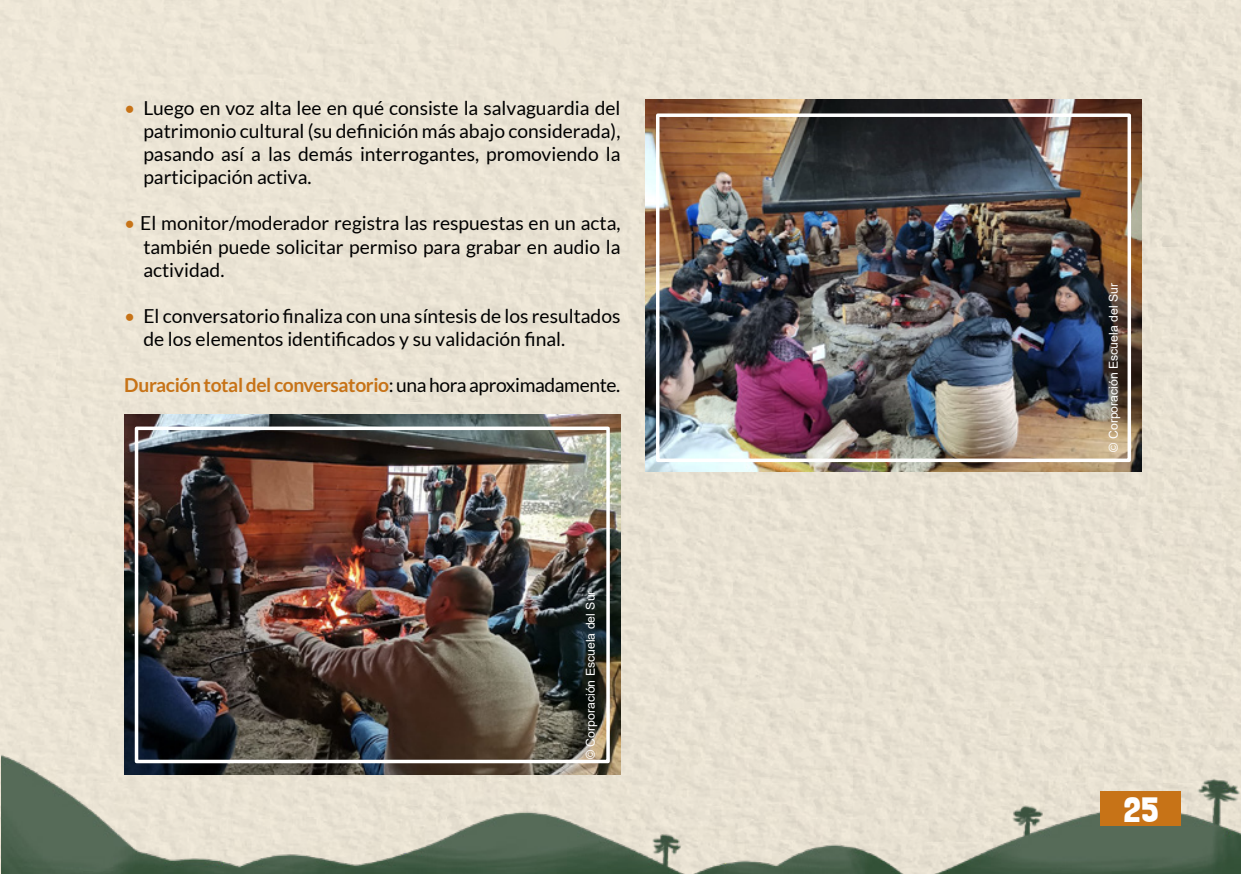
<style>
.page{position:relative;width:1241px;height:874px;background:#fff}
.page>*{position:absolute;margin:0;border:0;box-sizing:border-box;transform-origin:0 0}
.t1{font:35px "Londrina Solid";color:#fff}
.t2{font:19.25px/23.1px "Lato";color:#000;text-align:justify}
.t3{font:700 19.25px "Lato";letter-spacing:-.02em;color:#c77317}
.t4{font:12.25px "Arial";color:#fff}
.s1{color:#c77317}
.s2{font-weight:400;color:#000}
</style>
<div class="page">
<img style="left:1px;top:0;width:1239px;height:873px">
<img style="left:124px;top:414px;width:496px;height:360px">
<div style="left:135px;top:426px;width:474px;height:336px;border:4px solid #fff"></div>
<img style="left:645px;top:99px;width:496px;height:372px">
<div style="left:656px;top:113px;width:474px;height:349px;border:4px solid #fff"></div>
<div style="left:1100px;top:791px;width:81px;height:34px;background:#c77317"></div>
<p class="t2" style="left:143px;top:96px;width:478px;text-indent:-19px"><span class="s1">•</span> Luego en voz alta lee en qué consiste la salvaguardia del patrimonio cultural (su definición más abajo considerada), pasando así a las demás interrogantes, promoviendo la participación activa.</p>
<p class="t2" style="left:143px;top:212px;width:478px;text-indent:-19px"><span class="s1">•</span> El monitor/moderador registra las respuestas en un acta, también puede solicitar permiso para grabar en audio la actividad.</p>
<p class="t2" style="left:143px;top:304px;width:478px;text-indent:-19px"><span class="s1">•</span> El conversatorio finaliza con una síntesis de los resultados de los elementos identificados y su validación final.</p>
<p class="t3" style="left:124px;top:374px;width:497px">Duración total del conversatorio<span class="s2">: una hora aproximadamente.</span></p>
<p class="t4" style="left:582px;top:758px;width:170px;rotate:-90deg">© Corporación Escuela del Sur</p>
<p class="t4" style="left:1104px;top:451px;width:170px;rotate:-90deg">© Corporación Escuela del Sur</p>
<h1 class="t1" style="left:1123px;top:788px;width:37px">25</h1>
</div>
